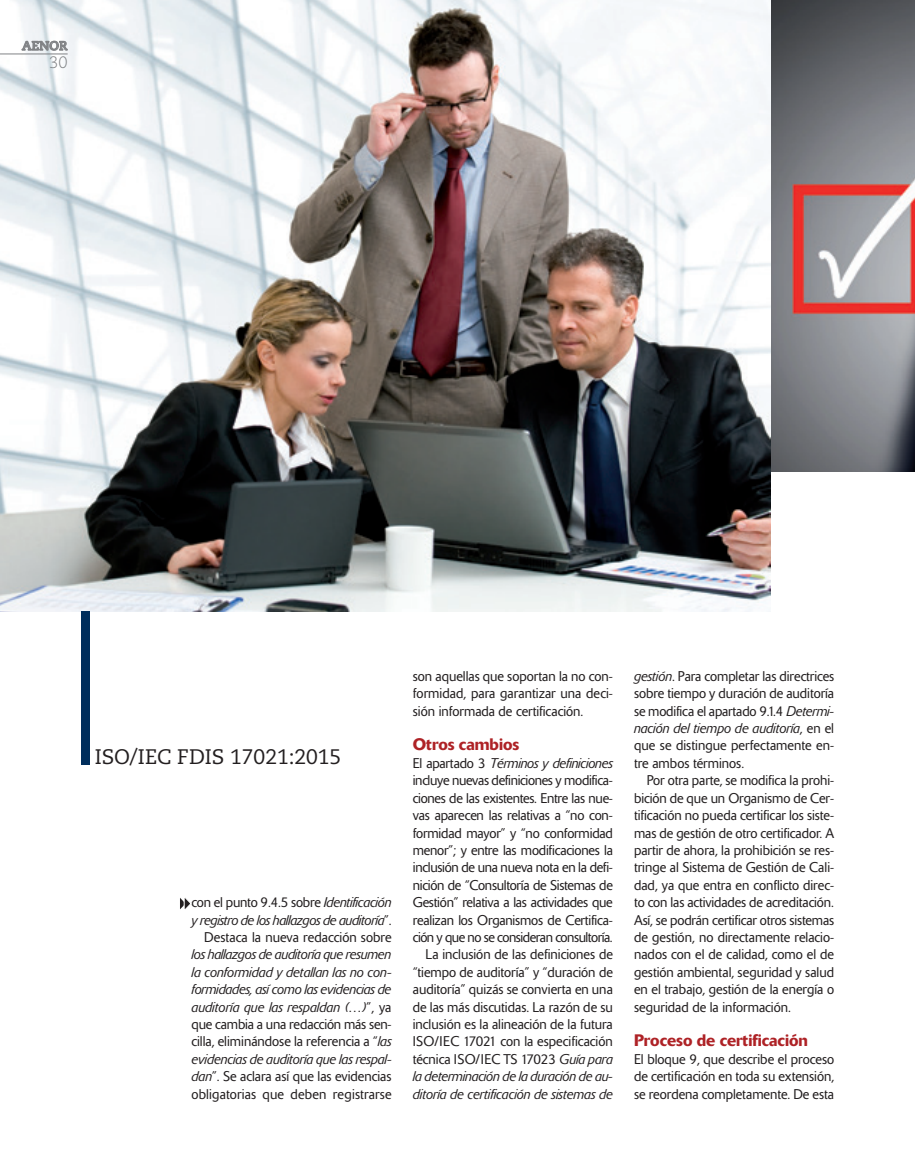
<style>
.page{position:relative;width:915px;height:1170px;background:#fff}
.page>*{position:absolute;margin:0;border:0;box-sizing:border-box;transform-origin:0 0}
.t1{font:21px "Caecilia LT Std";color:#231f20}
._04_LADILLO{font:500 16.5px "Delta";color:#ae2226}
.t2{font:300 16.5px "Caecilia LT Std";color:#808285}
._04_TEXTO_CORRIDO{font:300 13.95px/17.4px "Delta";color:#231f20;text-align:justify}
._04_TEXTO_CORRIDO-2{font:italic 300 13.95px/17.4px "Delta";letter-spacing:-.005em;color:#231f20}
.t3{font:700 12.75px "Caecilia LT Std";color:#808285}
.s1{font-style:normal}
.s2{font-style:italic}
</style>
<div class="page">
<img style="left:770px;top:0;width:144px;height:472px">
<img style="left:0;top:0;width:770px;height:611px">
<svg style="left:22px;top:41px;width:46px;height:10px"></svg>
<hr style="left:0;top:54px;width:68px;height:1px;background:#808285">
<svg style="left:180px;top:898px;width:10px;height:12px"></svg>
<div style="left:81px;top:611px;width:8px;height:153px;background:#002e5c"></div>
<p class="t3" style="left:22px;top:38px;width:47px">AENOR</p>
<p class="t2" style="left:49px;top:53px;width:20px">30</p>
<p class="t1" style="left:95px;top:745px;width:248px">ISO/IEC FDIS 17021:2015</p>
<p class="_04_TEXTO_CORRIDO-2" style="left:191px;top:893px;width:201px"><span class="s1">con el punto 9.4.5 sobre</span> Identificación y registro de los hallazgos de auditoría<span class="s1">”.</span></p>
<p class="_04_TEXTO_CORRIDO-2" style="left:191px;top:928px;width:201px;text-align:justify;text-indent:13px"><span class="s1">Destaca la nueva redacción sobre </span>los hallazgos de auditoría que resumen la conformidad y detallan las no con&shy;formidades, así como las evidencias de auditoría que las respaldan (…)<span class="s1">”, ya que cambia a una redacción más sen&shy;cilla, eliminándose la referencia a “</span>las evidencias de auditoría que las respal&shy;dan<span class="s1">”. Se aclara así que las evidencias obligatorias que deben registrarse</span></p>
<p class="_04_TEXTO_CORRIDO" style="left:412px;top:667px;width:201px">son aquellas que soportan la no con&shy;formidad, para garantizar una deci&shy;sión informada de certificación.</p>
<p class="_04_LADILLO" style="left:412px;top:734px;width:108px">Otros cambios</p>
<p class="_04_TEXTO_CORRIDO" style="left:412px;top:754px;width:201px">El apartado 3 <span class="s2">Términos y definiciones </span>incluye nuevas definiciones y modifica&shy;ciones de las existentes. Entre las nue&shy;vas aparecen las relativas a “no con&shy;formidad mayor” y “no conformidad menor”; y entre las modificaciones la inclusión de una nueva nota en la defi&shy;nición de “Consultoría de Sistemas de Gestión” relativa a las actividades que realizan los Organismos de Certifica&shy;ción y que no se consideran consultoría.</p>
<p class="_04_TEXTO_CORRIDO" style="left:412px;top:945px;width:201px;text-indent:13px">La inclusión de las definiciones de “tiempo de auditoría” y “duración de auditoría” quizás se convierta en una de las más discutidas. La razón de su inclusión es la alineación de la futura ISO/IEC 17021 con la especificación técnica ISO/IEC TS 17023 <span class="s2">Guía para la determinación de la duración de au&shy;ditoría de certificación de sistemas de</span></p>
<p class="_04_TEXTO_CORRIDO" style="left:634px;top:667px;width:201px"><span class="s2">gestión</span>. Para completar las directrices sobre tiempo y duración de auditoría se modifica el apartado 9.1.4 <span class="s2">Determi&shy;nación del tiempo de auditoría</span>, en el que se distingue perfectamente en&shy;tre ambos términos.</p>
<p class="_04_TEXTO_CORRIDO" style="left:634px;top:771px;width:201px;text-indent:13px">Por otra parte, se modifica la prohi&shy;bición de que un Organismo de Cer&shy;tificación no pueda certificar los siste&shy;mas de gestión de otro certificador. A partir de ahora, la prohibición se res&shy;tringe al Sistema de Gestión de Cali&shy;dad, ya que entra en conflicto direc&shy;to con las actividades de acreditación.<br>Así, se podrán certificar otros sistemas de gestión, no directamente relacio&shy;nados con el de calidad, como el de gestión ambiental, seguridad y salud en el trabajo, gestión de la energía o seguridad de la información.</p>
<p class="_04_LADILLO" style="left:634px;top:1030px;width:175px">Proceso de certificación</p>
<p class="_04_TEXTO_CORRIDO" style="left:634px;top:1050px;width:201px">El bloque 9, que describe el proceso de certificación en toda su extensión, se reordena completamente. De esta</p>
</div>
